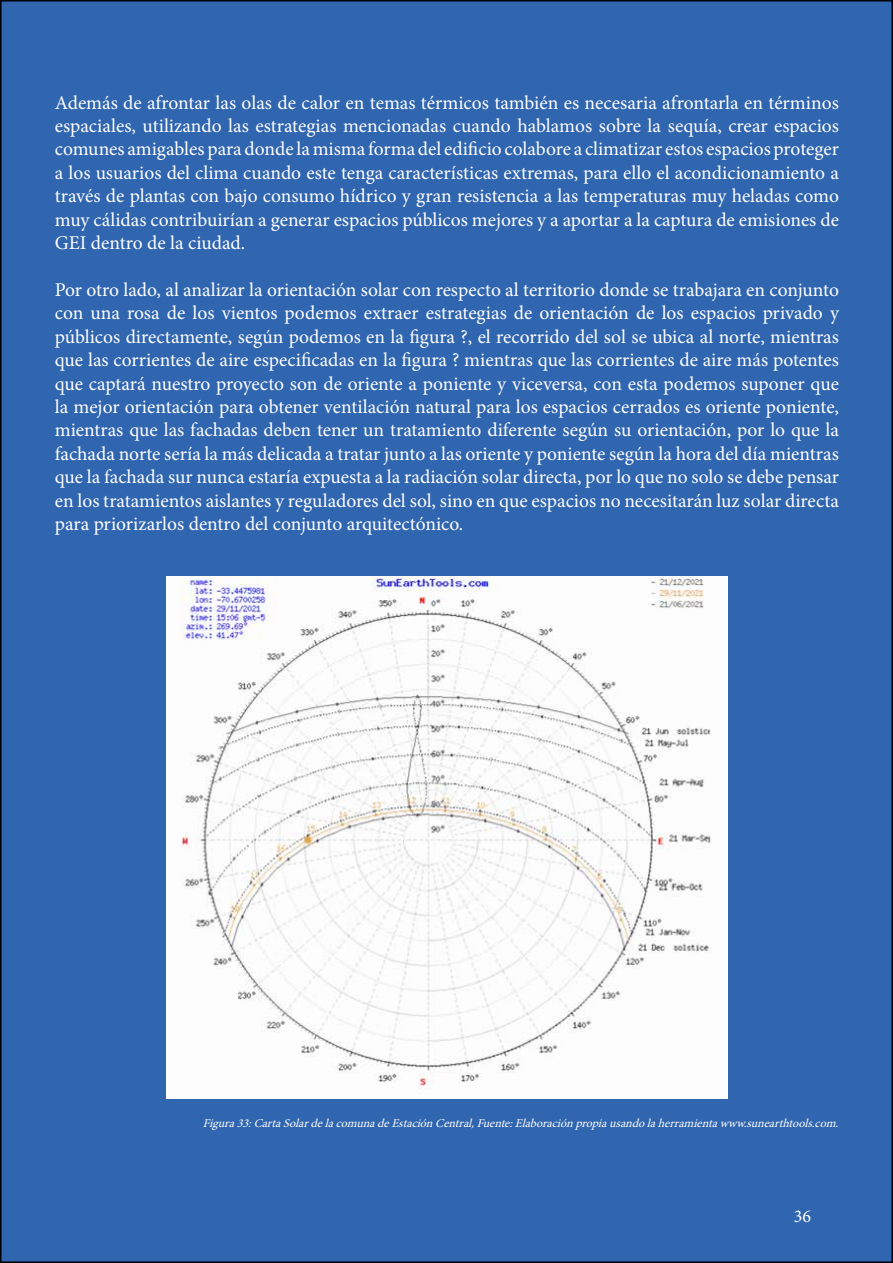
<style>
.page{position:relative;width:893px;height:1263px;background:#fff}
.page>*{position:absolute;margin:0;border:0;box-sizing:border-box;transform-origin:0 0}
.t1{font:19.5px/23.4px "Minion Pro";color:#fff;text-align:justify}
.t2{font:18px "Minion Pro";color:#fff}
.t3{font:italic 12px "Minion Pro";color:#fff}
</style>
<div class="page">
<div style="left:1px;top:1px;width:891px;height:1261px;background:#3065af"></div>
<img style="left:166px;top:577px;width:561px;height:521px">
<p class="t1" style="left:55px;top:91px;width:786px">Además de afrontar las olas de calor en temas térmicos también es necesaria afrontarla en términos espaciales, utilizando las estrategias mencionadas cuando hablamos sobre la sequía, crear espacios comunes amigables para donde la misma forma del edificio colabore a climatizar estos espacios proteger a los usuarios del clima cuando este tenga características extremas, para ello el acondicionamiento a través de plantas con bajo consumo hídrico y gran resistencia a las temperaturas muy heladas como muy cálidas contribuirían a generar espacios públicos mejores y a aportar a la captura de emisiones de GEI dentro de la ciudad.</p>
<p class="t1" style="left:55px;top:278px;width:786px">Por otro lado, al analizar la orientación solar con respecto al territorio donde se trabajara en conjunto con una rosa de los vientos podemos extraer estrategias de orientación de los espacios privado y públicos directamente, según podemos en la figura ?, el recorrido del sol se ubica al norte, mientras que las corrientes de aire especificadas en la figura ? mientras que las corrientes de aire más potentes que captará nuestro proyecto son de oriente a poniente y viceversa, con esta podemos suponer que la mejor orientación para obtener ventilación natural para los espacios cerrados es oriente poniente, mientras que las fachadas deben tener un tratamiento diferente según su orientación, por lo que la fachada norte sería la más delicada a tratar junto a las oriente y poniente según la hora del día mientras que la fachada sur nunca estaría expuesta a la radiación solar directa, por lo que no solo se debe pensar en los tratamientos aislantes y reguladores del sol, sino en que espacios no necesitarán luz solar directa para priorizarlos dentro del conjunto arquitectónico.</p>
<p class="t3" style="left:203px;top:1115px;width:641px">Figura33:CartaSolardelacomunadeEstaciónCentral,Fuente:Elaboraciónpropiausandolaherramientawww.sunearthtools.com.</p>
<p class="t2" style="left:794px;top:1204px;width:19px">36</p>
</div>
